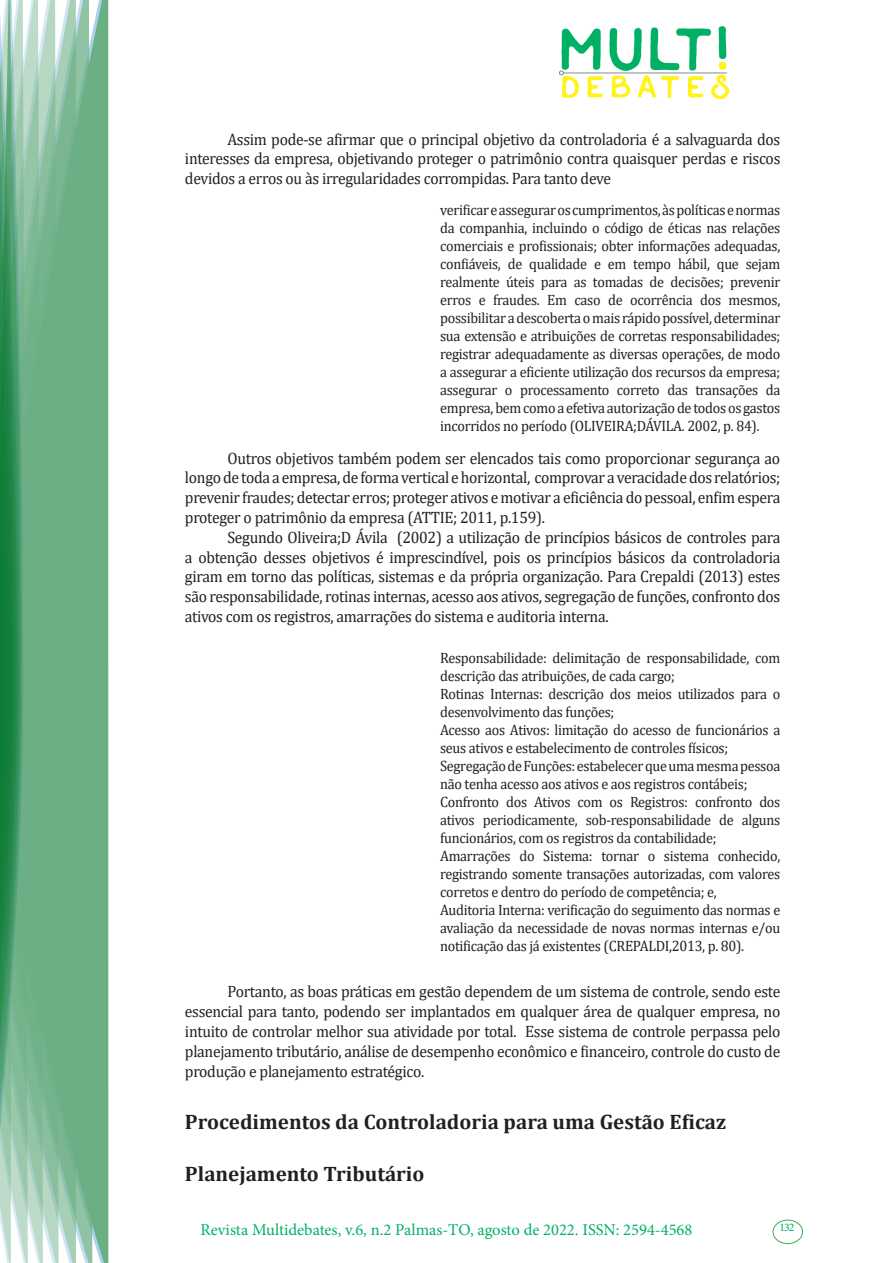
<style>
.page{position:relative;width:893px;height:1263px;background:#fff}
.page>*{position:absolute;margin:0;border:0;box-sizing:border-box;transform-origin:0 0}
.Titulo_2{font:700 21px "Cambria";color:#231f20}
.texto{font:16.5px/19.8px "Cambria";letter-spacing:-.02em;color:#231f20;text-align:justify;scale:.95 1}
.t1{font:16.5px "Minion Pro";color:#00b064}
.citacao{font:15px/18px "Cambria";letter-spacing:-.02em;color:#231f20;text-align:justify;scale:.95 1}
.t2{font:11.7px "Minion Pro";color:#00b064}
</style>
<div class="page">
<img style="left:559px;top:26px;width:169px;height:72px">
<div style="left:95px;top:0;width:14px;height:1263px;background:#6caf84"></div>
<svg style="left:79px;top:0;width:16px;height:1263px;background:#71b289"></svg>
<svg style="left:62px;top:0;width:17px;height:1263px;background:#75b48c"></svg>
<svg style="left:45px;top:0;width:17px;height:1263px;background:#7cb792"></svg>
<svg style="left:30px;top:0;width:15px;height:1263px;background:#80ba96"></svg>
<svg style="left:0;top:0;width:30px;height:1263px;background:#61a97f"></svg>
<div style="left:772px;top:1219px;width:31px;height:25px;border:1px solid #40ae49;border-radius:50%"></div>
<p class="texto" style="left:185px;top:129px;width:628px;text-indent:43px">Assim pode-se afirmar que o principal objetivo da controladoria é a salvaguarda dos interesses da empresa, objetivando proteger o patrimônio contra quaisquer perdas e riscos devidos a erros ou às irregularidades corrompidas. Para tanto deve</p>
<p class="citacao" style="left:440px;top:201px;width:360px">verificar e assegurar os cumprimentos, às políticas e normas da companhia, incluindo o código de éticas nas relações comerciais e profissionais; obter informações adequadas, confiáveis, de qualidade e em tempo hábil, que sejam realmente úteis para as tomadas de decisões; prevenir erros e fraudes. Em caso de ocorrência dos mesmos, possibilitar a descoberta o mais rápido possível, determinar sua extensão e atribuições de corretas responsabilidades; registrar adequadamente as diversas operações, de modo a assegurar a eficiente utilização dos recursos da empresa; assegurar o processamento correto das transações da empresa, bem como a efetiva autorização de todos os gastos incorridos no período (OLIVEIRA;DÁVILA. 2002, p. 84).</p>
<p class="texto" style="left:185px;top:448px;width:628px;text-indent:43px">Outros objetivos também podem ser elencados tais como proporcionar segurança ao longo de toda a empresa, de forma vertical e horizontal, comprovar a veracidade dos relatórios; prevenir fraudes; detectar erros; proteger ativos e motivar a eficiência do pessoal, enfim espera proteger o patrimônio da empresa (ATTIE; 2011, p.159).</p>
<p class="texto" style="left:185px;top:527px;width:628px;text-indent:43px">Segundo Oliveira;D Ávila (2002) a utilização de princípios básicos de controles para a obtenção desses objetivos é imprescindível, pois os princípios básicos da controladoria giram em torno das políticas, sistemas e da própria organização. Para Crepaldi (2013) estes são responsabilidade, rotinas internas, acesso aos ativos, segregação de funções, confronto dos ativos com os registros, amarrações do sistema e auditoria interna.</p>
<p class="citacao" style="left:440px;top:648px;width:360px">Responsabilidade: delimitação de responsabilidade, com descrição das atribuições, de cada cargo;</p>
<p class="citacao" style="left:440px;top:684px;width:360px">Rotinas Internas: descrição dos meios utilizados para o desenvolvimento das funções;</p>
<p class="citacao" style="left:440px;top:720px;width:360px">Acesso aos Ativos: limitação do acesso de funcionários a seus ativos e estabelecimento de controles físicos;</p>
<p class="citacao" style="left:440px;top:756px;width:360px">Segregação de Funções: estabelecer que uma mesma pessoa não tenha acesso aos ativos e aos registros contábeis;</p>
<p class="citacao" style="left:440px;top:792px;width:360px">Confronto dos Ativos com os Registros: confronto dos ativos periodicamente, sob-responsabilidade de alguns funcionários, com os registros da contabilidade;</p>
<p class="citacao" style="left:440px;top:846px;width:360px">Amarrações do Sistema: tornar o sistema conhecido, registrando somente transações autorizadas, com valores corretos e dentro do período de competência; e,</p>
<p class="citacao" style="left:440px;top:900px;width:360px">Auditoria Interna: verificação do seguimento das normas e avaliação da necessidade de novas normas internas e/ou notificação das já existentes (CREPALDI,2013, p. 80).</p>
<p class="texto" style="left:185px;top:982px;width:628px;text-indent:43px">Portanto, as boas práticas em gestão dependem de um sistema de controle, sendo este essencial para tanto, podendo ser implantados em qualquer área de qualquer empresa, no intuito de controlar melhor sua atividade por total. Esse sistema de controle perpassa pelo planejamento tributário, análise de desempenho econômico e financeiro, controle do custo de produção e planejamento estratégico.</p>
<p class="Titulo_2" style="left:185px;top:1107px;width:543px">Procedimentos da Controladoria para uma Gestão Eficaz</p>
<p class="Titulo_2" style="left:185px;top:1159px;width:241px">Planejamento Tributário</p>
<p class="t1" style="left:200px;top:1218px;width:493px">Revista Multidebates, v.6, n.2 Palmas-TO, agosto de 2022. ISSN: 2594-4568</p>
<p class="t2" style="left:779px;top:1219px;width:16px">132</p>
</div>
